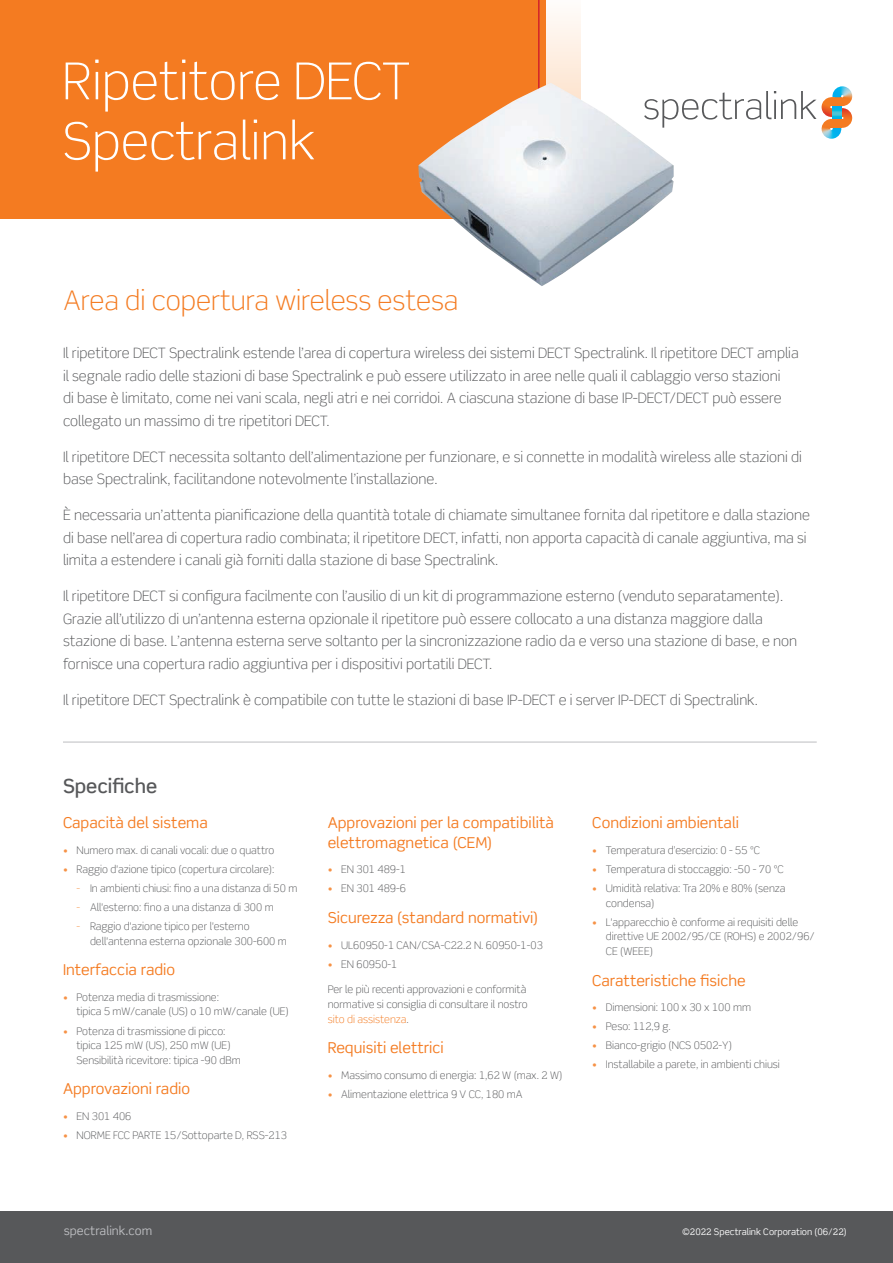
<style>
.page{position:relative;width:893px;height:1263px;background:#fff}
.page>*{position:absolute;margin:0;border:0;box-sizing:border-box;transform-origin:0 0}
.t1{font:300 51px/60px "Scene Std";color:#fff}
.t2{font:300 27px "Scene Std";color:#f47b21}
.t3{font:500 19.5px "Scene Std";color:#57585a}
.t4{font:15px/19.5px "Scene Std";color:#f47b21}
.Body{font:300 14.25px/22.5px "Scene Std";color:#57585a}
.t5{font:12px "Scene Std";color:#bcbdc0}
.Bullets{font:300 10.5px/14.7px "Scene Std";color:#57585a}
.t6{font:9px "Scene Std";color:#fff}
.s1{color:#f69246}
.s2{color:#f47b21}
</style>
<div class="page">
<div style="left:0;top:1211px;width:893px;height:52px;background:#57585a"></div>
<div style="left:0;top:0;width:546px;height:219px;background:#f47b21"></div>
<svg style="left:546px;top:15px;width:34px;height:68px;fill:#fef0e5"></svg>
<hr style="left:538px;top:0;width:2px;height:219px;background:#d1232a">
<img style="left:821px;top:126px;width:21px;height:13px">
<img style="left:832px;top:86px;width:20px;height:9px">
<svg style="left:822px;top:95px;width:30px;height:35px"></svg>
<svg style="left:674px;top:91px;width:142px;height:29px"></svg>
<hr style="left:63px;top:742px;width:754px;height:1px;background:#bcbdc0">
<img style="left:418px;top:83px;width:256px;height:203px">
<h1 class="t1" style="left:62px;top:51px;width:350px">Ripetitore DECT<br>Spectralink</h1>
<h2 class="t2" style="left:64px;top:284px;width:396px">Area di copertura wireless estesa</h2>
<p class="Body" style="left:63px;top:342px;width:737px">Il ripetitore DECT Spectralink estende l’area di copertura wireless dei sistemi DECT Spectralink. Il ripetitore DECT amplia il segnale radio delle stazioni di base Spectralink e può essere utilizzato in aree nelle quali il cablaggio verso stazioni<br>di base è limitato, come nei vani scala, negli atri e nei corridoi. A ciascuna stazione di base IP-DECT/DECT può essere collegato un massimo di tre ripetitori DECT.</p>
<p class="Body" style="left:63px;top:445px;width:740px">Il ripetitore DECT necessita soltanto dell’alimentazione per funzionare, e si connette in modalità wireless alle stazioni di base Spectralink, facilitandone notevolmente l’installazione.</p>
<p class="Body" style="left:63px;top:504px;width:748px">È necessaria un’attenta pianificazione della quantità totale di chiamate simultanee fornita dal ripetitore e dalla stazione di base nell’area di copertura radio combinata; il ripetitore DECT, infatti, non apporta capacità di canale aggiuntiva, ma si limita a estendere i canali già forniti dalla stazione di base Spectralink.</p>
<p class="Body" style="left:63px;top:585px;width:736px">Il ripetitore DECT si configura facilmente con l’ausilio di un kit di programmazione esterno (venduto separatamente).<br>Grazie all’utilizzo di un’antenna esterna opzionale il ripetitore può essere collocato a una distanza maggiore dalla stazione di base. L’antenna esterna serve soltanto per la sincronizzazione radio da e verso una stazione di base, e non fornisce una copertura radio aggiuntiva per i dispositivi portatili DECT.</p>
<p class="Body" style="left:63px;top:688px;width:696px">Il ripetitore DECT Spectralink è compatibile con tutte le stazioni di base IP-DECT e i server IP-DECT di Spectralink.</p>
<h3 class="t3" style="left:63px;top:774px;width:96px">Specifiche</h3>
<h4 class="t4" style="left:63px;top:813px;width:146px">Capacità del sistema</h4>
<p class="Bullets" style="left:63px;top:843px;width:213px"><span class="s1">•</span> Numero max. di canali vocali: due o quattro</p>
<p class="Bullets" style="left:63px;top:862px;width:213px"><span class="s1">•</span> Raggio d'azione tipico (copertura circolare):</p>
<p class="Bullets" style="left:76px;top:881px;width:222px"><span class="s1">-</span> In ambienti chiusi: fino a una distanza di 50 m</p>
<p class="Bullets" style="left:76px;top:900px;width:199px"><span class="s1">-</span> All'esterno: fino a una distanza di 300 m</p>
<p class="Bullets" style="left:90px;top:919px;width:198px;text-indent:-14px"><span class="s1">-</span> Raggio d'azione tipico per l'esterno dell'antenna esterna opzionale 300-600 m</p>
<h4 class="t4" style="left:63px;top:960px;width:114px">Interfaccia radio</h4>
<p class="Bullets" style="left:76px;top:990px;width:214px;text-indent:-14px"><span class="s1">•</span> Potenza media di trasmissione:<br>tipica 5 mW/canale (US) o 10 mW/canale (UE)</p>
<p class="Bullets" style="left:76px;top:1023px;width:166px;text-indent:-14px"><span class="s1">•</span> Potenza di trasmissione di picco: tipica 125 mW (US), 250 mW (UE)<br>Sensibilità ricevitore: tipica -90 dBm</p>
<h4 class="t4" style="left:63px;top:1079px;width:129px">Approvazioni radio</h4>
<p class="Bullets" style="left:63px;top:1109px;width:70px"><span class="s1">•</span> EN 301 406</p>
<p class="Bullets" style="left:63px;top:1128px;width:226px"><span class="s1">•</span> NORME FCC PARTE 15/Sottoparte D, RSS-213</p>
<h4 class="t4" style="left:328px;top:813px;width:228px">Approvazioni per la compatibilità elettromagnetica (CEM)</h4>
<p class="Bullets" style="left:328px;top:862px;width:80px"><span class="s1">•</span> EN 301 489-1</p>
<p class="Bullets" style="left:328px;top:881px;width:80px"><span class="s1">•</span> EN 301 489-6</p>
<h4 class="t4" style="left:328px;top:908px;width:212px">Sicurezza (standard normativi)</h4>
<p class="Bullets" style="left:328px;top:937px;width:217px"><span class="s1">•</span> UL60950-1 CAN/CSA-C22.2 N. 60950-1-03</p>
<p class="Bullets" style="left:328px;top:956px;width:71px"><span class="s1">•</span> EN 60950-1</p>
<p class="Bullets" style="left:328px;top:982px;width:202px">Per le più recenti approvazioni e conformità normative si consiglia di consultare il nostro <span class="s2">sito di assistenza</span>.</p>
<h4 class="t4" style="left:328px;top:1038px;width:118px">Requisiti elettrici</h4>
<p class="Bullets" style="left:328px;top:1068px;width:236px"><span class="s1">•</span> Massimo consumo di energia: 1,62 W (max. 2 W)</p>
<p class="Bullets" style="left:328px;top:1087px;width:196px"><span class="s1">•</span> Alimentazione elettrica 9 V CC, 180 mA</p>
<h4 class="t4" style="left:592px;top:813px;width:148px">Condizioni ambientali</h4>
<p class="Bullets" style="left:592px;top:843px;width:169px"><span class="s1">•</span> Temperatura d’esercizio: 0 - 55 ºC</p>
<p class="Bullets" style="left:592px;top:862px;width:193px"><span class="s1">•</span> Temperatura di stoccaggio: -50 - 70 ºC</p>
<p class="Bullets" style="left:606px;top:881px;width:181px;text-indent:-14px"><span class="s1">•</span> Umidità relativa: Tra 20% e 80% (senza condensa)</p>
<p class="Bullets" style="left:606px;top:915px;width:210px;text-indent:-14px"><span class="s1">•</span> L'apparecchio è conforme ai requisiti delle direttive UE 2002/95/CE (ROHS) e 2002/96/<br>CE (WEEE)</p>
<h4 class="t4" style="left:592px;top:970px;width:155px">Caratteristiche fisiche</h4>
<p class="Bullets" style="left:592px;top:1000px;width:160px"><span class="s1">•</span> Dimensioni: 100 x 30 x 100 mm</p>
<p class="Bullets" style="left:592px;top:1019px;width:80px"><span class="s1">•</span> Peso: 112,9 g.</p>
<p class="Bullets" style="left:592px;top:1038px;width:141px"><span class="s1">•</span> Bianco-grigio (NCS 0502-Y)</p>
<p class="Bullets" style="left:592px;top:1057px;width:189px"><span class="s1">•</span> Installabile a parete, in ambienti chiusi</p>
<p class="t5" style="left:64px;top:1223px;width:90px">spectralink.com</p>
<p class="t6" style="left:682px;top:1226px;width:166px">©2022 Spectralink Corporation (06/22)</p>
</div>
